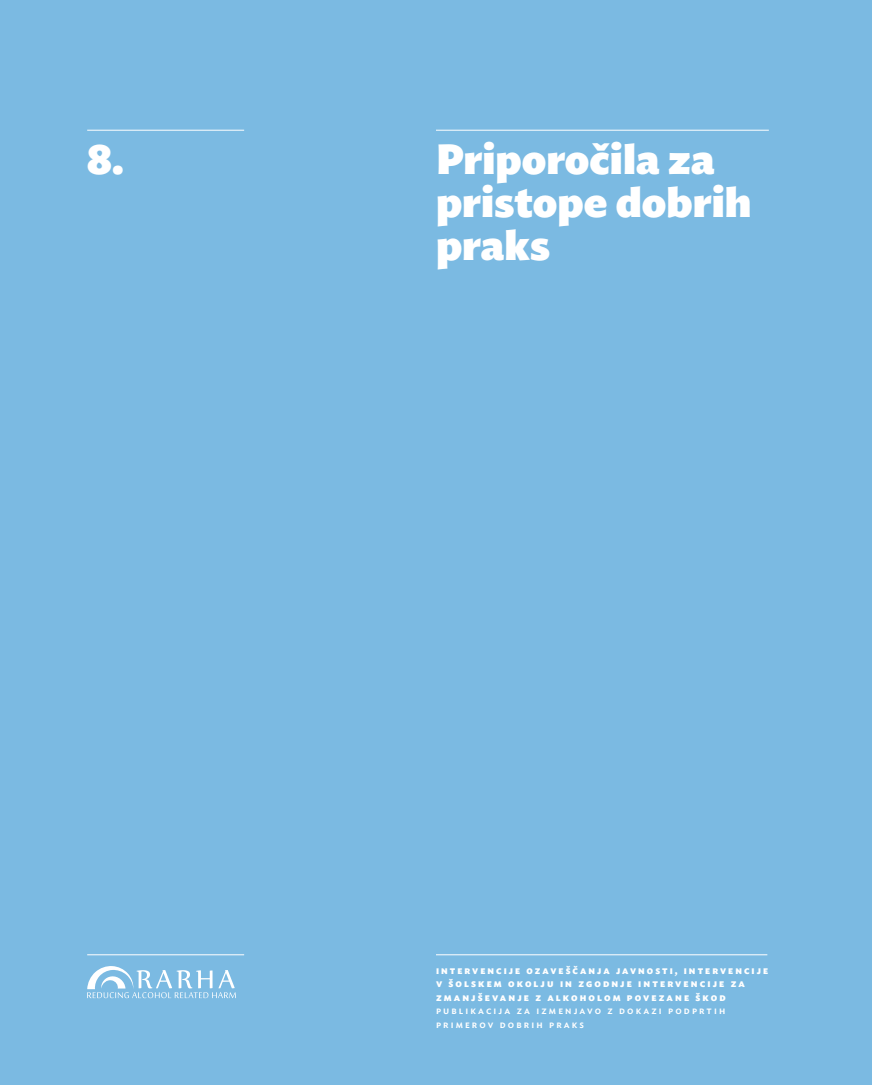
<style>
.page{position:relative;width:872px;height:1085px;background:#fff}
.page>*{position:absolute;margin:0;border:0;box-sizing:border-box;transform-origin:0 0}
.t1{font:900 42px/43.3px "Ideal Sans";color:#fff}
.t2{font:700 10.5px/13.5px "Ideal Sans";letter-spacing:.2em;color:#fff}
.t3{font:500 10.5px/13.5px "Ideal Sans";letter-spacing:.2em;color:#fff}
</style>
<div class="page">
<div style="left:0;top:0;width:872px;height:1084px;background:#7bbae2"></div>
<hr style="left:436px;top:130px;width:333px;height:1px;background:#fff">
<hr style="left:87px;top:130px;width:157px;height:1px;background:#fff">
<svg style="left:87px;top:966px;width:149px;height:32px"></svg>
<hr style="left:87px;top:954px;width:157px;height:1px;background:#fff">
<hr style="left:436px;top:954px;width:331px;height:1px;background:#fff">
<h1 class="t1" style="left:87px;top:134px;width:38px">8.</h1>
<h1 class="t1" style="left:436px;top:134px;width:317px">Priporočila za pristope dobrih praks</h1>
<p class="t2" style="left:436px;top:962px;width:334px">Intervencije ozaveščanja javnosti, intervencije v šolskem okolju in zgodnje intervencije za zmanjševanje z alkoholom povezane škod</p>
<p class="t3" style="left:436px;top:1003px;width:291px">Publikacija za izmenjavo z dokazi podprtih primerov dobrih praks</p>
</div>
